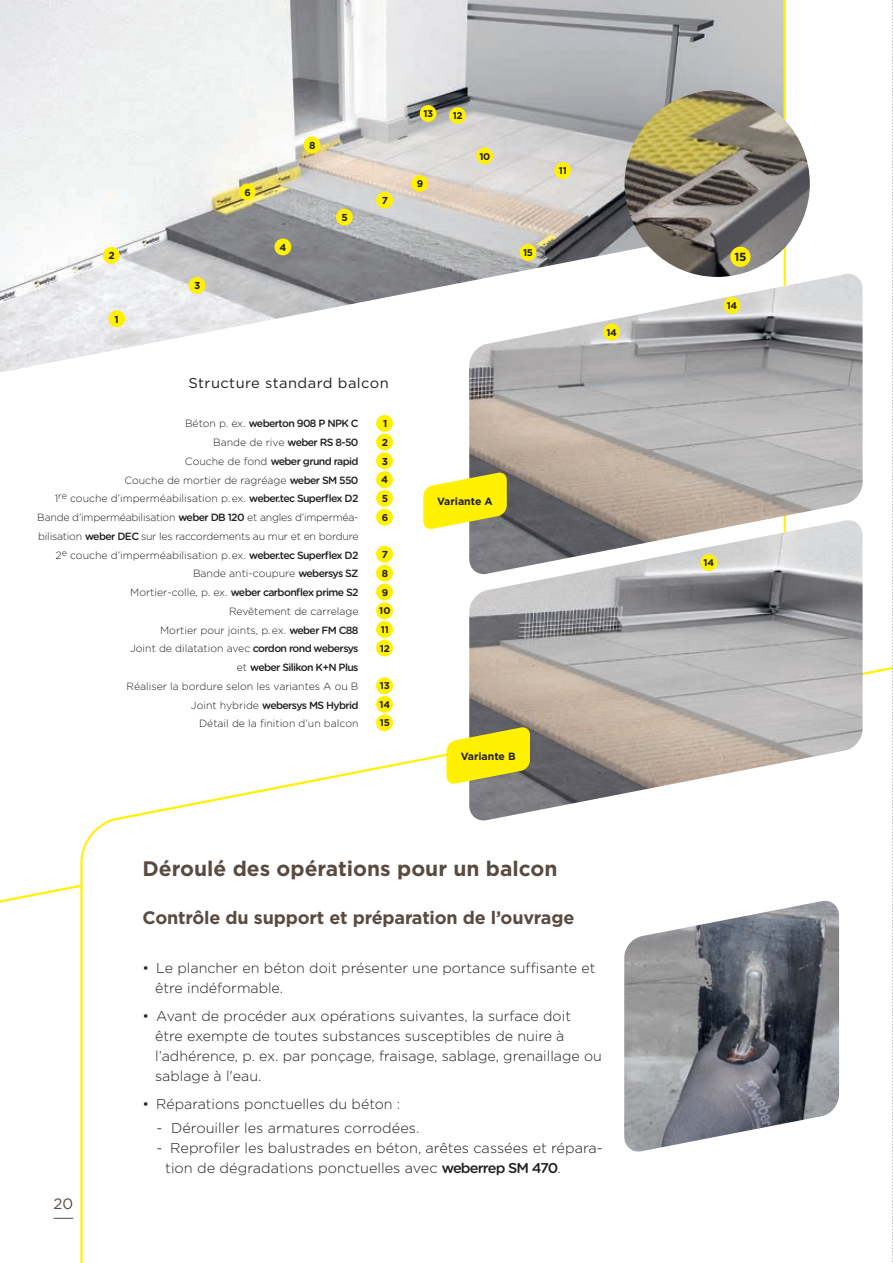
<style>
.page{position:relative;width:893px;height:1263px;background:#fff}
.page>*{position:absolute;margin:0;border:0;box-sizing:border-box;transform-origin:0 0}
.t1{font:700 21px "Gotham";color:#594b3f}
.t2{font:700 18px "Gotham";letter-spacing:-.01em;color:#594b3f}
.t3{font:15px "Gotham";color:#594b3f}
.t4{font:300 14.25px/20px "Gotham";color:#231f20}
.t5{font:14.25px "Gotham";letter-spacing:.03em;color:#231f20}
.t6{font:700 11.7px "Gotham";color:#231f20}
.t7{font:300 10.5px/18.8px "Gotham";letter-spacing:-.02em;color:#231f20;text-align:right}
.t8{font:300 10.5px/18.8px "Gotham";color:#231f20;text-align:right}
.t9{font:500 10.5px "Gotham Rounded";letter-spacing:-.06em;color:#231f20}
.t10{font:700 10.5px "Gotham";color:#231f20}
.t11{font:700 10.05px/18.8px "Gotham";color:#231f20}
.t12{font:700 9.75px/18.6px "Gotham";letter-spacing:-.04em;color:#231f20}
.s1{font-family:"Gotham";font-weight:300}
.s2{font-family:"Gotham Rounded";font-weight:500}
</style>
<div class="page">
<svg style="left:79px;top:651px;width:813px;height:612px"></svg>
<img style="left:624px;top:901px;width:215px;height:252px">
<img style="left:0;top:0;width:784px;height:372px">
<img style="left:469px;top:274px;width:394px;height:246px">
<img style="left:469px;top:520px;width:394px;height:302px">
<svg style="left:423px;top:471px;width:84px;height:60px"></svg>
<svg style="left:446px;top:726px;width:84px;height:59px;background:#e2d82d"></svg>
<img style="left:625px;top:90px;width:185px;height:187px">
<svg style="left:54px;top:1218px;width:19px;height:1px"></svg>
<svg style="left:892px;top:0;width:1px;height:1262px"></svg>
<div style="left:376px;top:415px;width:17px;height:17px;background:#fff101;border-radius:50%"></div>
<div style="left:376px;top:471px;width:17px;height:17px;background:#fff101;border-radius:50%"></div>
<div style="left:376px;top:602px;width:17px;height:17px;background:#fff101;border-radius:50%"></div>
<div style="left:376px;top:621px;width:17px;height:17px;background:#fff101;border-radius:50%"></div>
<div style="left:376px;top:640px;width:17px;height:16px;background:#fff101;border-radius:50%"></div>
<div style="left:376px;top:677px;width:17px;height:17px;background:#fff101;border-radius:50%"></div>
<div style="left:376px;top:696px;width:17px;height:17px;background:#fff101;border-radius:50%"></div>
<div style="left:376px;top:714px;width:17px;height:17px;background:#fff101;border-radius:50%"></div>
<div style="left:108px;top:310px;width:17px;height:17px;background:#fff101;border-radius:50%"></div>
<div style="left:103px;top:247px;width:17px;height:17px;background:#fff101;border-radius:50%"></div>
<div style="left:188px;top:277px;width:17px;height:17px;background:#fff101;border-radius:50%"></div>
<div style="left:274px;top:238px;width:17px;height:17px;background:#fff101;border-radius:50%"></div>
<div style="left:336px;top:209px;width:17px;height:16px;background:#fff101;border-radius:50%"></div>
<div style="left:239px;top:183px;width:17px;height:17px;background:#fff101;border-radius:50%"></div>
<div style="left:376px;top:192px;width:17px;height:17px;background:#fff101;border-radius:50%"></div>
<div style="left:304px;top:136px;width:16px;height:17px;background:#fff101;border-radius:50%"></div>
<div style="left:411px;top:175px;width:17px;height:17px;background:#fff101;border-radius:50%"></div>
<div style="left:476px;top:148px;width:17px;height:16px;background:#fff101;border-radius:50%"></div>
<div style="left:520px;top:244px;width:16px;height:17px;background:#fff101;border-radius:50%"></div>
<div style="left:724px;top:297px;width:16px;height:17px;background:#fff101;border-radius:50%"></div>
<div style="left:700px;top:554px;width:17px;height:17px;background:#fff101;border-radius:50%"></div>
<div style="left:603px;top:324px;width:17px;height:16px;background:#fff101;border-radius:50%"></div>
<div style="left:554px;top:162px;width:17px;height:17px;background:#fff101;border-radius:50%"></div>
<div style="left:449px;top:107px;width:17px;height:17px;background:#fff101;border-radius:50%"></div>
<div style="left:420px;top:105px;width:17px;height:17px;background:#fff101;border-radius:50%"></div>
<div style="left:376px;top:434px;width:17px;height:16px;background:#fff101;border-radius:50%"></div>
<div style="left:376px;top:452px;width:17px;height:17px;background:#fff101;border-radius:50%"></div>
<div style="left:376px;top:490px;width:17px;height:17px;background:#fff101;border-radius:50%"></div>
<div style="left:376px;top:509px;width:17px;height:17px;background:#fff101;border-radius:50%"></div>
<div style="left:376px;top:546px;width:17px;height:17px;background:#fff101;border-radius:50%"></div>
<div style="left:376px;top:565px;width:17px;height:16px;background:#fff101;border-radius:50%"></div>
<div style="left:376px;top:584px;width:17px;height:16px;background:#fff101;border-radius:50%"></div>
<div style="left:730px;top:247px;width:20px;height:20px;background:#fff101;border-radius:50%"></div>
<p class="t11" style="left:109px;top:246px;width:8px">2</p>
<p class="t11" style="left:114px;top:310px;width:6px">1</p>
<p class="t11" style="left:194px;top:276px;width:8px">3</p>
<p class="t12" style="left:245px;top:183px;width:8px">6</p>
<p class="t11" style="left:309px;top:136px;width:8px">8</p>
<p class="t11" style="left:279px;top:238px;width:8px">4</p>
<p class="t11" style="left:342px;top:208px;width:8px">5</p>
<p class="t11" style="left:382px;top:191px;width:8px">7</p>
<p class="t5" style="left:188px;top:374px;width:202px">Structure standard balcon</p>
<p class="t9" style="left:185px;top:416px;width:175px"><span class="s1">Béton p. ex.</span> weberton 908 P NPK C</p>
<p class="t8" style="left:213px;top:433px;width:147px">Bande de rive <span class="s2">weber RS 8-50</span></p>
<p class="t9" style="left:185px;top:454px;width:175px"><span class="s1">Couche de fond</span> weber grund rapid</p>
<p class="t7" style="left:37px;top:470px;width:323px">Couche de mortier de ragréage <span class="s2">weber SM 550<br></span>1<sup>re</sup> couche d’imperméabilisation p. ex. <span class="s2">weber.tec Superflex D2<br></span>Bande d’imperméabilisation <span class="s2">weber DB 120</span> et angles d’imperméa&shy;bilisation <span class="s2">weber DEC</span> sur les raccordements au mur et en bordure 2<sup>e</sup> couche d’imperméabilisation p. ex. <span class="s2">weber.tec Superflex D2<br></span>Bande anti-coupure <span class="s2">webersys SZ</span></p>
<p class="t9" style="left:130px;top:585px;width:230px"><span class="s1">Mortier-colle, p. ex.</span> weber carbonflex prime S2</p>
<p class="t8" style="left:130px;top:601px;width:230px">Revêtement de carrelage<br>Mortier pour joints, p. ex. <span class="s2">weber FM C88<br></span>Joint de dilatation avec <span class="s2">cordon rond webersys</span></p>
<p class="t9" style="left:237px;top:660px;width:123px"><span class="s1">et</span> weber Silikon K+N Plus</p>
<p class="t8" style="left:127px;top:676px;width:233px">Réaliser la bordure selon les variantes A ou B</p>
<p class="t9" style="left:191px;top:697px;width:169px"><span class="s1">Joint hybride</span> webersys MS Hybrid</p>
<p class="t8" style="left:199px;top:714px;width:161px">Détail de la finition d’un balcon</p>
<p class="t11" style="left:383px;top:414px;width:6px">1</p>
<p class="t11" style="left:382px;top:433px;width:8px">2<br>3</p>
<p class="t11" style="left:382px;top:489px;width:8px">5</p>
<p class="t12" style="left:382px;top:508px;width:8px">6</p>
<p class="t11" style="left:382px;top:545px;width:8px">7<br>8</p>
<p class="t12" style="left:382px;top:583px;width:8px">9</p>
<p class="t11" style="left:381px;top:470px;width:8px">4</p>
<p class="t12" style="left:379px;top:602px;width:13px">10<br>11<br>12</p>
<p class="t12" style="left:379px;top:676px;width:12px;text-align:justify">13<br>14<br>15</p>
<p class="t12" style="left:423px;top:104px;width:11px">13</p>
<p class="t12" style="left:453px;top:106px;width:11px">12</p>
<p class="t12" style="left:417px;top:174px;width:8px">9</p>
<p class="t12" style="left:479px;top:147px;width:12px">10</p>
<p class="t12" style="left:559px;top:161px;width:9px">11</p>
<p class="t12" style="left:523px;top:243px;width:11px">15</p>
<p class="t10" style="left:437px;top:494px;width:57px">Variante A</p>
<p class="t10" style="left:461px;top:749px;width:57px">Variante B</p>
<p class="t12" style="left:606px;top:323px;width:12px">14</p>
<p class="t3" style="left:54px;top:1194px;width:21px">20</p>
<h1 class="t1" style="left:142px;top:855px;width:417px">Déroulé des opérations pour un balcon</h1>
<p class="t2" style="left:142px;top:906px;width:433px">Contrôle du support et préparation de l’ouvrage</p>
<p class="t4" style="left:155px;top:957px;width:442px;text-indent:-13px">• Le plancher en béton doit présenter une portance suffisante et être indéformable.</p>
<p class="t4" style="left:155px;top:1005px;width:448px;text-indent:-13px">• Avant de procéder aux opérations suivantes, la surface doit être exempte de toutes substances susceptibles de nuire à l’adhérence, p. ex. par ponçage, fraisage, sablage, grenaillage ou sablage à l'eau.</p>
<p class="t4" style="left:142px;top:1094px;width:259px">• Réparations ponctuelles du béton :</p>
<p class="t4" style="left:156px;top:1118px;width:264px">- Dérouiller les armatures corrodées.</p>
<p class="t4" style="left:165px;top:1138px;width:439px;text-indent:-9px">- Reprofiler les balustrades en béton, arêtes cassées et répara&shy;tion de dégradations ponctuelles avec <span class="s2">weberrep SM 470</span>.</p>
<p class="t6" style="left:735px;top:249px;width:13px">15</p>
<p class="t12" style="left:727px;top:296px;width:12px">14</p>
<p class="t12" style="left:704px;top:553px;width:12px">14</p>
</div>
